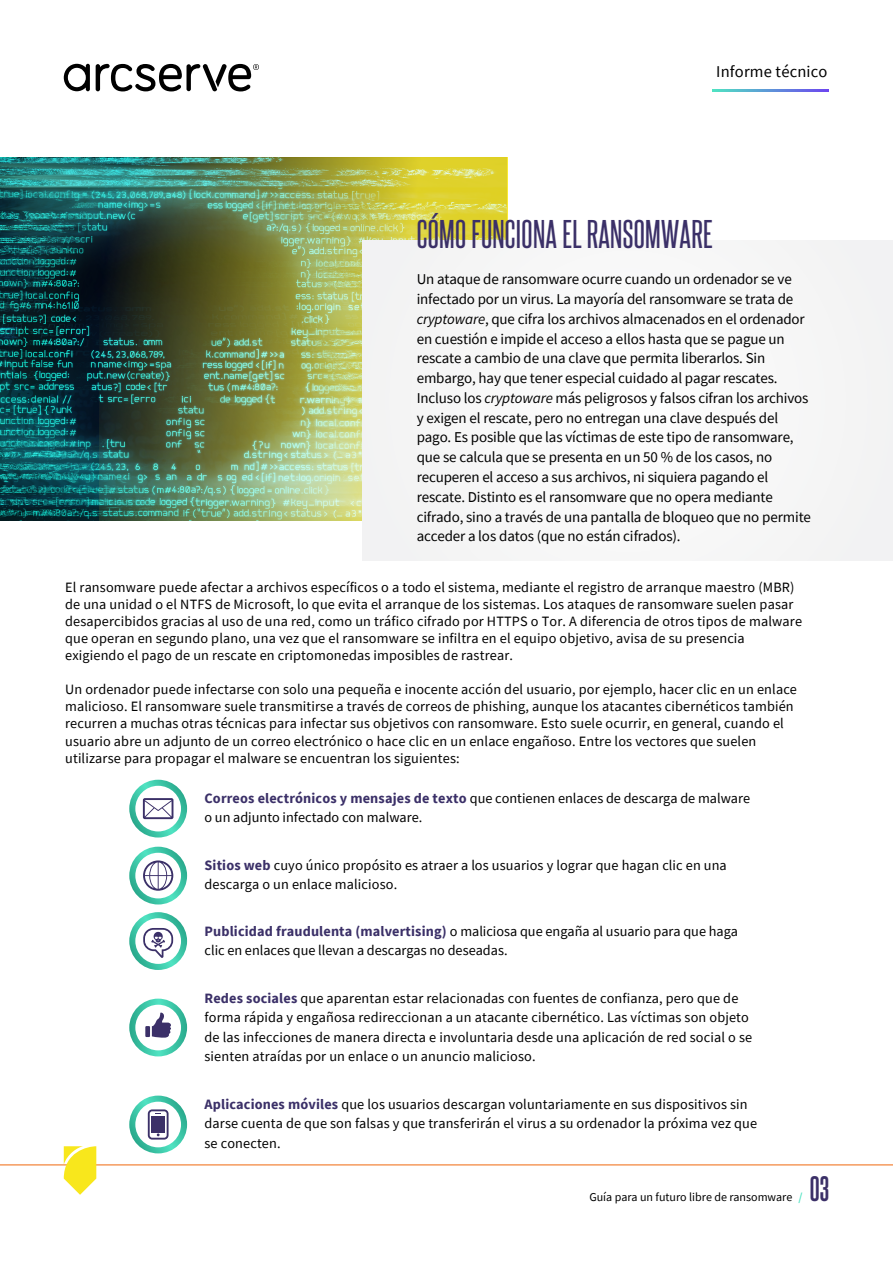
<style>
.page{position:relative;width:893px;height:1263px;background:#fff}
.page>*{position:absolute;margin:0;border:0;box-sizing:border-box;transform-origin:0 0}
.t1{font:34.5px "Steelfish Rg";letter-spacing:.01em;color:#3b3068}
.t2{font:700 30px "Steelfish Rg";color:#3b3068}
.t3{font:16.5px "Source Sans Pro";letter-spacing:.01em;color:#000}
.t4{font:15px/19.8px "Source Sans Pro";letter-spacing:-.01em;color:#000}
.t5{font:14.25px/17.1px "Source Sans Pro";letter-spacing:.01em;color:#000}
.t6{font:12px "Source Sans Pro";color:#000}
.s1{font-style:italic}
.s2{font-weight:700;color:#3b3068}
.s3{font-weight:600;color:#50e3c2}
</style>
<div class="page">
<hr style="left:0;top:1164px;width:893px;height:1px;background:#f59a5d">
<svg style="left:64px;top:1146px;width:32px;height:49px"></svg>
<svg style="left:64px;top:64px;width:26px;height:27px"></svg>
<svg style="left:96px;top:64px;width:163px;height:27px"></svg>
<svg style="left:712px;top:90px;width:117px;height:1px"></svg>
<img style="left:0;top:157px;width:99px;height:364px">
<img style="left:99px;top:157px;width:408px;height:364px">
<div style="left:363px;top:241px;width:530px;height:320px;background:#f7f7f7"></div>
<svg style="left:129px;top:780px;width:58px;height:57px"></svg>
<svg style="left:129px;top:847px;width:58px;height:57px"></svg>
<svg style="left:129px;top:912px;width:58px;height:58px"></svg>
<svg style="left:129px;top:998px;width:58px;height:58px"></svg>
<div style="left:145px;top:1026px;width:5px;height:11px;background:#3b3068"></div>
<svg style="left:129px;top:1095px;width:58px;height:58px"></svg>
<p class="t3" style="left:716px;top:61px;width:113px">Informe técnico</p>
<h1 class="t1" style="left:417px;top:213px;width:298px">CÓMO FUNCIONA EL RANSOMWARE</h1>
<p class="t4" style="left:417px;top:269px;width:396px">Un ataque de ransomware ocurre cuando un ordenador se ve infectado por un virus. La mayoría del ransomware se trata de <span class="s1">cryptoware</span>, que cifra los archivos almacenados en el ordenador en cuestión e impide el acceso a ellos hasta que se pague un rescate a cambio de una clave que permita liberarlos. Sin embargo, hay que tener especial cuidado al pagar rescates.<br>Incluso los <span class="s1">cryptoware</span> más peligrosos y falsos cifran los archivos y exigen el rescate, pero no entregan una clave después del pago. Es posible que las víctimas de este tipo de ransomware, que se calcula que se presenta en un 50 % de los casos, no recuperen el acceso a sus archivos, ni siquiera pagando el rescate. Distinto es el ransomware que no opera mediante cifrado, sino a través de una pantalla de bloqueo que no permite acceder a los datos (que no están cifrados).</p>
<p class="t5" style="left:65px;top:578px;width:738px">El ransomware puede afectar a archivos específicos o a todo el sistema, mediante el registro de arranque maestro (MBR) de una unidad o el NTFS de Microsoft, lo que evita el arranque de los sistemas. Los ataques de ransomware suelen pasar desapercibidos gracias al uso de una red, como un tráfico cifrado por HTTPS o Tor. A diferencia de otros tipos de malware que operan en segundo plano, una vez que el ransomware se infiltra en el equipo objetivo, avisa de su presencia exigiendo el pago de un rescate en criptomonedas imposibles de rastrear.</p>
<p class="t5" style="left:65px;top:681px;width:733px">Un ordenador puede infectarse con solo una pequeña e inocente acción del usuario, por ejemplo, hacer clic en un enlace malicioso. El ransomware suele transmitirse a través de correos de phishing, aunque los atacantes cibernéticos también recurren a muchas otras técnicas para infectar sus objetivos con ransomware. Esto suele ocurrir, en general, cuando el usuario abre un adjunto de un correo electrónico o hace clic en un enlace engañoso. Entre los vectores que suelen utilizarse para propagar el malware se encuentran los siguientes:</p>
<p class="t5" style="left:205px;top:788px;width:547px;line-height:19.5px"><span class="s2">Correos electrónicos y mensajes de texto</span> que contienen enlaces de descarga de malware o un adjunto infectado con malware.</p>
<p class="t5" style="left:205px;top:855px;width:524px;line-height:19.5px"><span class="s2">Sitios web</span> cuyo único propósito es atraer a los usuarios y lograr que hagan clic en una descarga o un enlace malicioso.</p>
<p class="t5" style="left:205px;top:921px;width:535px;line-height:19.5px"><span class="s2">Publicidad fraudulenta (malvertising)</span> o maliciosa que engaña al usuario para que haga clic en enlaces que llevan a descargas no deseadas.</p>
<p class="t5" style="left:205px;top:988px;width:549px;line-height:19.5px"><span class="s2">Redes sociales</span> que aparentan estar relacionadas con fuentes de confianza, pero que de forma rápida y engañosa redireccionan a un atacante cibernético. Las víctimas son objeto de las infecciones de manera directa e involuntaria desde una aplicación de red social o se sienten atraídas por un enlace o un anuncio malicioso.</p>
<p class="t5" style="left:205px;top:1094px;width:554px;line-height:19.5px"><span class="s2">Aplicaciones móviles</span> que los usuarios descargan voluntariamente en sus dispositivos sin darse cuenta de que son falsas y que transferirán el virus a su ordenador la próxima vez que se conecten.</p>
<p class="t6" style="left:589px;top:1189px;width:215px">Guía para un futuro libre de ransomware <span class="s3">/</span></p>
<h2 class="t2" style="left:810px;top:1170px;width:21px">03</h2>
</div>
